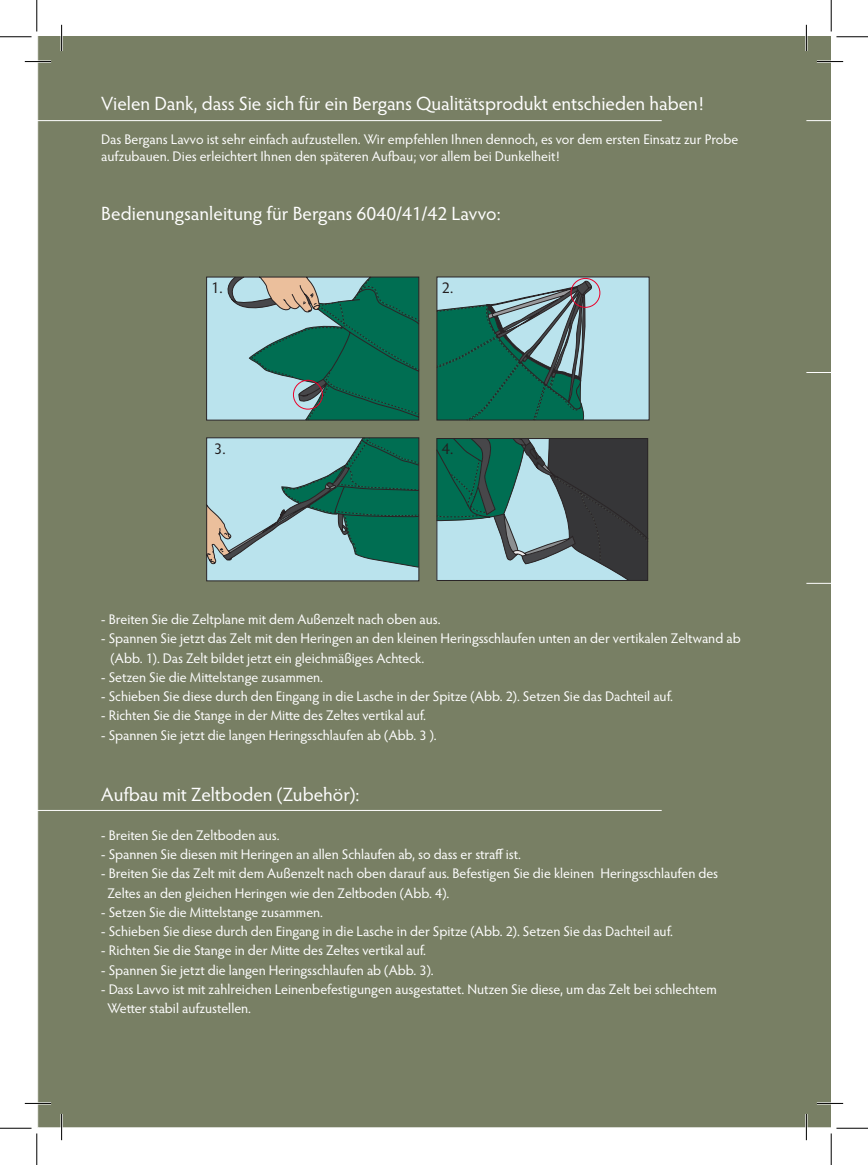
<style>
.page{position:relative;width:868px;height:1165px;background:#fff}
.page>*{position:absolute;margin:0;border:0;box-sizing:border-box;transform-origin:0 0}
.t1{font:19.25px "Hypatia Sans Pro";color:#fff}
.t2{font:15.75px "Hypatia Sans Pro";color:#231f20}
.t3{font:14px/16.8px "Hypatia Sans Pro";letter-spacing:-.005em;color:#fff}
</style>
<div class="page">
<div style="left:37px;top:37px;width:793px;height:1091px;background:#787f64"></div>
<hr style="left:37px;top:120px;width:624px;height:1px;background:#fff">
<svg style="left:806px;top:120px;width:24px;height:1px"></svg>
<svg style="left:806px;top:583px;width:24px;height:1px"></svg>
<svg style="left:806px;top:372px;width:24px;height:1px"></svg>
<hr style="left:37px;top:810px;width:624px;height:1px;background:#fff">
<svg style="left:436px;top:435px;width:212px;height:146px;background:#5c7c7b"></svg>
<svg style="left:206px;top:276px;width:213px;height:144px;background:#589a8f"></svg>
<svg style="left:436px;top:277px;width:213px;height:144px;background:#67a19d"></svg>
<svg style="left:206px;top:437px;width:213px;height:144px;background:#77afab"></svg>
<div style="left:570px;top:278px;width:30px;height:30px;border:1px solid #eb0029;border-radius:50%"></div>
<div style="left:293px;top:380px;width:29px;height:29px;border:1px solid #eb0029;border-radius:50%"></div>
<hr style="left:25px;top:60px;width:26px;height:3px;background:#fff">
<hr style="left:816px;top:60px;width:26px;height:3px;background:#fff">
<hr style="left:25px;top:1102px;width:26px;height:2px;background:#fff">
<hr style="left:816px;top:1102px;width:26px;height:2px;background:#fff">
<hr style="left:60px;top:25px;width:3px;height:26px;background:#fff">
<hr style="left:60px;top:1114px;width:3px;height:26px;background:#fff">
<hr style="left:805px;top:25px;width:2px;height:26px;background:#fff">
<hr style="left:805px;top:1114px;width:2px;height:26px;background:#fff">
<svg style="left:25px;top:61px;width:26px;height:1px"></svg>
<svg style="left:816px;top:61px;width:26px;height:1px"></svg>
<svg style="left:25px;top:1103px;width:26px;height:1px"></svg>
<svg style="left:816px;top:1103px;width:26px;height:1px"></svg>
<svg style="left:61px;top:25px;width:1px;height:26px"></svg>
<svg style="left:61px;top:1114px;width:1px;height:26px"></svg>
<svg style="left:805px;top:25px;width:1px;height:26px"></svg>
<svg style="left:805px;top:1114px;width:1px;height:26px"></svg>
<hr style="left:0;top:36px;width:32px;height:1px;background:#000">
<hr style="left:836px;top:36px;width:31px;height:1px;background:#000">
<hr style="left:0;top:1128px;width:32px;height:1px;background:#000">
<hr style="left:836px;top:1128px;width:31px;height:1px;background:#000">
<hr style="left:36px;top:0;width:1px;height:32px;background:#000">
<hr style="left:36px;top:1133px;width:1px;height:32px;background:#000">
<hr style="left:830px;top:0;width:1px;height:32px;background:#000">
<hr style="left:830px;top:1133px;width:1px;height:32px;background:#000">
<p class="t1" style="left:101px;top:91px;width:603px">Vielen Dank, dass Sie sich für ein Bergans Qualitätsprodukt entschieden haben!</p>
<p class="t3" style="left:101px;top:130px;width:638px">Das Bergans Lavvo ist sehr einfach aufzustellen. Wir empfehlen Ihnen dennoch, es vor dem ersten Einsatz zur Probe aufzubauen. Dies erleichtert Ihnen den späteren Aufbau; vor allem bei Dunkelheit!</p>
<p class="t1" style="left:101px;top:200px;width:400px">Bedienungsanleitung für Bergans 6040/41/42 Lavvo:</p>
<p class="t2" style="left:211px;top:277px;width:13px">1.</p>
<p class="t2" style="left:441px;top:277px;width:13px">2.</p>
<p class="t2" style="left:214px;top:438px;width:13px">3.</p>
<p class="t2" style="left:441px;top:438px;width:13px">4.</p>
<p class="t3" style="left:101px;top:611px;width:340px">- Breiten Sie die Zeltplane mit dem Außenzelt nach oben aus.</p>
<p class="t3" style="left:101px;top:630px;width:640px">- Spannen Sie jetzt das Zelt mit den Heringen an den kleinen Heringsschlaufen unten an der vertikalen Zeltwand ab</p>
<p class="t3" style="left:110px;top:649px;width:315px">(Abb. 1). Das Zelt bildet jetzt ein gleichmäßiges Achteck.</p>
<p class="t3" style="left:101px;top:668px;width:223px">- Setzen Sie die Mittelstange zusammen.</p>
<p class="t3" style="left:101px;top:688px;width:573px">- Schieben Sie diese durch den Eingang in die Lasche in der Spitze (Abb. 2). Setzen Sie das Dachteil auf.</p>
<p class="t3" style="left:101px;top:707px;width:326px">- Richten Sie die Stange in der Mitte des Zeltes vertikal auf.</p>
<p class="t3" style="left:101px;top:726px;width:337px">- Spannen Sie jetzt die langen Heringsschlaufen ab (Abb. 3 ).</p>
<p class="t1" style="left:101px;top:782px;width:259px">Aufbau mit Zeltboden (Zubehör):</p>
<p class="t3" style="left:101px;top:826px;width:180px">- Breiten Sie den Zeltboden aus.</p>
<p class="t3" style="left:101px;top:845px;width:421px">- Spannen Sie diesen mit Heringen an allen Schlaufen ab, so dass er straff ist.</p>
<p class="t3" style="left:101px;top:865px;width:618px">- Breiten Sie das Zelt mit dem Außenzelt nach oben darauf aus. Befestigen Sie die kleinen Heringsschlaufen des</p>
<p class="t3" style="left:107px;top:884px;width:343px">Zeltes an den gleichen Heringen wie den Zeltboden (Abb. 4).</p>
<p class="t3" style="left:101px;top:903px;width:223px">- Setzen Sie die Mittelstange zusammen.</p>
<p class="t3" style="left:101px;top:922px;width:573px">- Schieben Sie diese durch den Eingang in die Lasche in der Spitze (Abb. 2). Setzen Sie das Dachteil auf.</p>
<p class="t3" style="left:101px;top:942px;width:326px">- Richten Sie die Stange in der Mitte des Zeltes vertikal auf.</p>
<p class="t3" style="left:101px;top:961px;width:334px">- Spannen Sie jetzt die langen Heringsschlaufen ab (Abb. 3).</p>
<p class="t3" style="left:101px;top:980px;width:616px">- Dass Lavvo ist mit zahlreichen Leinenbefestigungen ausgestattet. Nutzen Sie diese, um das Zelt bei schlechtem</p>
<p class="t3" style="left:107px;top:999px;width:145px">Wetter stabil aufzustellen.</p>
</div>
